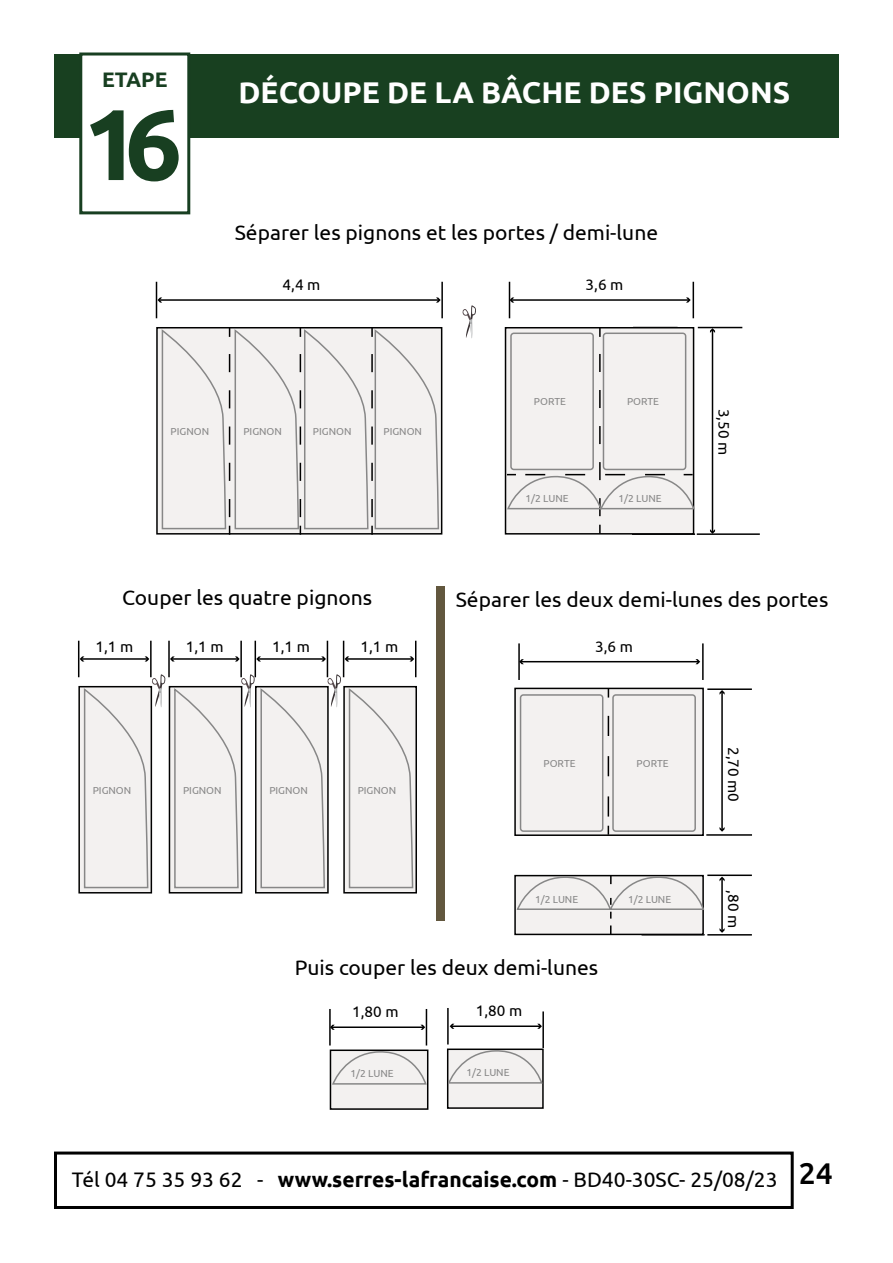
<style>
.page{position:relative;width:893px;height:1263px;background:#fff}
.page>*{position:absolute;margin:0;border:0;box-sizing:border-box;transform-origin:0 0}
.t1{font:700 100.5px "Ubuntu";color:#183f21}
.t2{font:700 30px "Ubuntu";color:#fff}
.t3{font:21px "Ubuntu";color:#000}
.t4{font:700 21px "Ubuntu";color:#183f21}
.t5{font:15.3px "Ubuntu";color:#000}
.t6{font:10.2px "Ubuntu";color:#878787}
.s1{font-weight:700}
</style>
<div class="page">
<div style="left:54px;top:54px;width:785px;height:83px;background:#184020"></div>
<div style="left:79px;top:53px;width:111px;height:161px;background:#fff;border:3px solid #183f21"></div>
<div style="left:54px;top:1151px;width:740px;height:58px;border:3px solid #000"></div>
<div style="left:437px;top:587px;width:8px;height:334px;background:#62573e"></div>
<div style="left:79px;top:687px;width:72px;height:206px;background:#f3f1f0"></div>
<div style="left:78px;top:686px;width:74px;height:207px;border:2px solid #000"></div>
<hr style="left:150px;top:641px;width:2px;height:36px;background:#000">
<hr style="left:78px;top:641px;width:1px;height:36px;background:#000">
<hr style="left:81px;top:658px;width:67px;height:2px;background:#000">
<svg style="left:145px;top:656px;width:4px;height:5px"></svg>
<svg style="left:80px;top:656px;width:4px;height:5px"></svg>
<svg style="left:83px;top:674px;width:83px;height:215px"></svg>
<div style="left:169px;top:686px;width:73px;height:207px;border:2px solid #000"></div>
<hr style="left:240px;top:641px;width:2px;height:36px;background:#000">
<hr style="left:168px;top:641px;width:2px;height:36px;background:#000">
<hr style="left:172px;top:658px;width:66px;height:2px;background:#000">
<svg style="left:235px;top:656px;width:5px;height:5px"></svg>
<svg style="left:170px;top:656px;width:5px;height:5px"></svg>
<hr style="left:327px;top:641px;width:1px;height:36px;background:#000">
<hr style="left:255px;top:641px;width:1px;height:36px;background:#000">
<hr style="left:258px;top:658px;width:66px;height:2px;background:#000">
<svg style="left:321px;top:656px;width:5px;height:5px"></svg>
<svg style="left:256px;top:656px;width:5px;height:5px"></svg>
<svg style="left:173px;top:674px;width:168px;height:215px"></svg>
<div style="left:344px;top:687px;width:72px;height:206px;background:#f3f1f0"></div>
<div style="left:343px;top:686px;width:74px;height:207px;border:2px solid #000"></div>
<hr style="left:415px;top:641px;width:1px;height:36px;background:#000">
<hr style="left:343px;top:641px;width:1px;height:36px;background:#000">
<hr style="left:346px;top:658px;width:67px;height:2px;background:#000">
<svg style="left:410px;top:656px;width:4px;height:5px"></svg>
<svg style="left:345px;top:656px;width:4px;height:5px"></svg>
<svg style="left:348px;top:688px;width:66px;height:201px"></svg>
<div style="left:156px;top:327px;width:286px;height:208px;border:2px solid #000"></div>
<hr style="left:441px;top:282px;width:2px;height:36px;background:#000">
<hr style="left:156px;top:282px;width:1px;height:36px;background:#000">
<hr style="left:159px;top:299px;width:280px;height:2px;background:#000">
<svg style="left:436px;top:297px;width:5px;height:6px"></svg>
<svg style="left:157px;top:297px;width:5px;height:6px"></svg>
<hr style="left:632px;top:533px;width:63px;height:2px;background:#000">
<svg style="left:462px;top:305px;width:14px;height:33px"></svg>
<svg style="left:161px;top:328px;width:279px;height:207px"></svg>
<div style="left:505px;top:328px;width:189px;height:206px;background:#f3f1f0"></div>
<div style="left:505px;top:327px;width:189px;height:208px;border:2px solid #000"></div>
<hr style="left:693px;top:282px;width:1px;height:36px;background:#000">
<hr style="left:697px;top:533px;width:63px;height:2px;background:#000">
<hr style="left:698px;top:327px;width:44px;height:1px;background:#000">
<hr style="left:712px;top:330px;width:1px;height:202px;background:#000">
<svg style="left:710px;top:529px;width:5px;height:5px"></svg>
<svg style="left:710px;top:328px;width:5px;height:5px"></svg>
<svg style="left:599px;top:525px;width:2px;height:9px"></svg>
<svg style="left:507px;top:328px;width:188px;height:188px"></svg>
<hr style="left:511px;top:299px;width:178px;height:2px;background:#000">
<svg style="left:686px;top:297px;width:5px;height:6px"></svg>
<svg style="left:510px;top:297px;width:4px;height:6px"></svg>
<hr style="left:509px;top:282px;width:1px;height:36px;background:#000">
<hr style="left:642px;top:934px;width:63px;height:1px;background:#000">
<div style="left:515px;top:876px;width:188px;height:58px;background:#f3f1f0"></div>
<div style="left:514px;top:875px;width:190px;height:60px;border:2px solid #000"></div>
<hr style="left:702px;top:643px;width:2px;height:37px;background:#000">
<hr style="left:706px;top:834px;width:46px;height:2px;background:#000">
<hr style="left:707px;top:688px;width:45px;height:2px;background:#000">
<hr style="left:721px;top:692px;width:2px;height:138px;background:#000">
<svg style="left:719px;top:827px;width:6px;height:5px"></svg>
<svg style="left:719px;top:690px;width:6px;height:5px"></svg>
<hr style="left:521px;top:661px;width:177px;height:1px;background:#000">
<svg style="left:695px;top:659px;width:5px;height:5px"></svg>
<svg style="left:520px;top:659px;width:4px;height:5px"></svg>
<hr style="left:518px;top:643px;width:2px;height:37px;background:#000">
<svg style="left:516px;top:688px;width:189px;height:230px"></svg>
<hr style="left:707px;top:874px;width:45px;height:2px;background:#000">
<hr style="left:721px;top:878px;width:2px;height:53px;background:#000">
<svg style="left:719px;top:928px;width:6px;height:5px"></svg>
<svg style="left:719px;top:877px;width:6px;height:4px"></svg>
<hr style="left:707px;top:934px;width:45px;height:1px;background:#000">
<hr style="left:426px;top:1009px;width:1px;height:36px;background:#000">
<hr style="left:332px;top:1026px;width:91px;height:2px;background:#000">
<svg style="left:420px;top:1025px;width:5px;height:5px"></svg>
<svg style="left:331px;top:1025px;width:4px;height:5px"></svg>
<hr style="left:451px;top:1025px;width:89px;height:2px;background:#000">
<svg style="left:537px;top:1024px;width:5px;height:5px"></svg>
<svg style="left:450px;top:1024px;width:4px;height:5px"></svg>
<hr style="left:329px;top:1009px;width:2px;height:36px;background:#000">
<div style="left:330px;top:1050px;width:98px;height:59px;background:#f3f1f0"></div>
<div style="left:330px;top:1049px;width:98px;height:61px;border:2px solid #000"></div>
<div style="left:448px;top:1049px;width:95px;height:59px;background:#f3f1f0"></div>
<div style="left:447px;top:1048px;width:97px;height:61px;border:2px solid #000"></div>
<svg style="left:332px;top:1049px;width:95px;height:36px"></svg>
<svg style="left:447px;top:1048px;width:96px;height:36px"></svg>
<hr style="left:542px;top:1011px;width:2px;height:37px;background:#000">
<hr style="left:447px;top:1008px;width:2px;height:36px;background:#000">
<p class="t4" style="left:102px;top:66px;width:67px">ETAPE</p>
<h1 class="t1" style="left:83px;top:83px;width:101px">16</h1>
<h2 class="t2" style="left:238px;top:74px;width:553px">DÉCOUPE DE LA BÂCHE DES PIGNONS</h2>
<p class="t3" style="left:235px;top:219px;width:425px">Séparer les pignons et les portes / demi-lune</p>
<p class="t5" style="left:283px;top:275px;width:39px">4,4 m</p>
<p class="t5" style="left:586px;top:275px;width:39px">3,6 m</p>
<p class="t6" style="left:534px;top:395px;width:34px">PORTE</p>
<p class="t6" style="left:627px;top:395px;width:34px">PORTE</p>
<p class="t6" style="left:171px;top:426px;width:40px">PIGNON</p>
<p class="t6" style="left:243px;top:426px;width:40px">PIGNON</p>
<p class="t6" style="left:313px;top:426px;width:40px">PIGNON</p>
<p class="t6" style="left:383px;top:426px;width:40px">PIGNON</p>
<p class="t5" style="left:733px;top:409px;width:48px;rotate:90deg">3,50 m</p>
<p class="t6" style="left:526px;top:492px;width:45px">1/2 LUNE</p>
<p class="t6" style="left:618px;top:492px;width:45px">1/2 LUNE</p>
<p class="t3" style="left:122px;top:584px;width:252px">Couper les quatre pignons</p>
<p class="t3" style="left:456px;top:586px;width:374px">Séparer les deux demi-lunes des portes</p>
<p class="t5" style="left:96px;top:637px;width:39px">1,1 m</p>
<p class="t5" style="left:186px;top:637px;width:39px">1,1 m</p>
<p class="t5" style="left:272px;top:637px;width:39px">1,1 m</p>
<p class="t5" style="left:360px;top:637px;width:39px">1,1 m</p>
<p class="t5" style="left:595px;top:637px;width:39px">3,6 m</p>
<p class="t6" style="left:93px;top:784px;width:40px">PIGNON</p>
<p class="t6" style="left:183px;top:784px;width:40px">PIGNON</p>
<p class="t6" style="left:269px;top:784px;width:40px">PIGNON</p>
<p class="t6" style="left:358px;top:784px;width:40px">PIGNON</p>
<p class="t6" style="left:543px;top:757px;width:34px">PORTE</p>
<p class="t6" style="left:637px;top:757px;width:34px">PORTE</p>
<p class="t6" style="left:535px;top:893px;width:45px">1/2 LUNE</p>
<p class="t6" style="left:628px;top:893px;width:45px">1/2 LUNE</p>
<p class="t5" style="left:743px;top:747px;width:56px;rotate:90deg">2,70 m0</p>
<p class="t5" style="left:743px;top:890px;width:39px;rotate:90deg">,80 m</p>
<p class="t3" style="left:295px;top:954px;width:305px">Puis couper les deux demi-lunes</p>
<p class="t5" style="left:352px;top:1002px;width:48px">1,80 m</p>
<p class="t5" style="left:476px;top:1001px;width:48px">1,80 m</p>
<p class="t6" style="left:350px;top:1067px;width:45px">1/2 LUNE</p>
<p class="t6" style="left:466px;top:1066px;width:45px">1/2 LUNE</p>
<p class="t3" style="left:72px;top:1167px;width:763px">Tél 04 75 35 93 62 - <span class="s1">www.serres-lafrancaise.com</span> - BD40-30SC- 25/08/23 <sup>24</sup></p>
</div>
